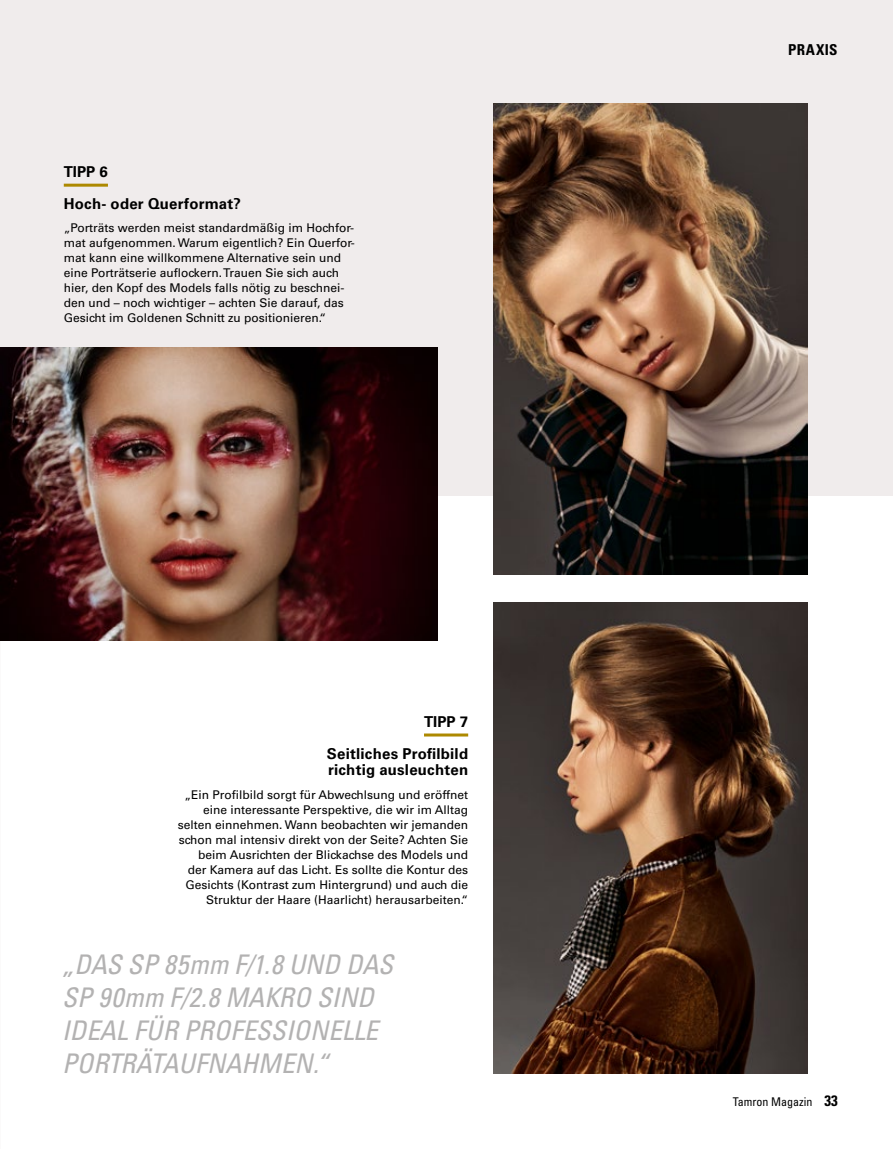
<style>
.page{position:relative;width:893px;height:1149px;background:#fff}
.page>*{position:absolute;margin:0;border:0;box-sizing:border-box;transform-origin:0 0}
.t1{font:italic condensed 27px/33px "Univers LT Std";color:#b3b2b2}
.t2{font:700 15px/31.3px "Univers LT Std";letter-spacing:.015em;color:#000}
.t3{font:700 condensed 15px "Univers LT Std";letter-spacing:.03em;color:#000}
.t4{font:12px/15px "Univers LT Std";color:#000}
.t5{font:condensed 12px "Univers LT Std";color:#000}
.s1{font-weight:700;font-size:15px}
</style>
<div class="page">
<div style="left:0;top:0;width:893px;height:495px;background:#f0ecec"></div>
<img style="left:494px;top:602px;width:313px;height:470px">
<img style="left:494px;top:104px;width:313px;height:470px">
<img style="left:0;top:348px;width:438px;height:291px">
<hr style="left:64px;top:184px;width:44px;height:3px;background:#ad8900">
<hr style="left:424px;top:733px;width:44px;height:3px;background:#ad8900">
<p class="t2" style="left:64px;top:156px;width:179px">TIPP 6<br>Hoch- oder Querformat?</p>
<p class="t4" style="left:64px;top:220px;width:293px">„Porträts werden meist standardmäßig im Hochfor&shy;mat aufgenommen. Warum eigentlich? Ein Querfor&shy;mat kann eine willkommene Alternative sein und eine Porträtserie auflockern. Trauen Sie sich auch hier, den Kopf des Models falls nötig zu beschnei&shy;den und – noch wichtiger – achten Sie darauf, das Gesicht im Goldenen Schnitt zu positionieren.“</p>
<p class="t2" style="left:327px;top:706px;width:143px;text-align:right">TIPP 7<br>Seitliches Profilbild</p>
<p class="t2" style="left:328px;top:754px;width:142px">richtig ausleuchten</p>
<p class="t4" style="left:178px;top:786px;width:292px;text-align:right">„Ein Profilbild sorgt für Abwechlsung und eröffnet eine interessante Perspektive, die wir im Alltag selten einnehmen. Wann beobachten wir jemanden schon mal intensiv direkt von der Seite? Achten Sie beim Ausrichten der Blickachse des Models und der Kamera auf das Licht. Es sollte die Kontur des Gesichts (Kontrast zum Hintergrund) und auch die Struktur der Haare (Haarlicht) herausarbeiten.“</p>
<h1 class="t1" style="left:62px;top:947px;width:332px">„DAS SP 85mm F/1.8 UND DAS<br>SP 90mm F/2.8 MAKRO SIND<br>IDEAL FÜR PROFESSIONELLE<br>PORTRÄTAUFNAHMEN.“</h1>
<p class="t3" style="left:788px;top:41px;width:51px">PRAXIS</p>
<p class="t5" style="left:733px;top:1094px;width:107px">Tamron Magazin <span class="s1">33</span></p>
</div>
